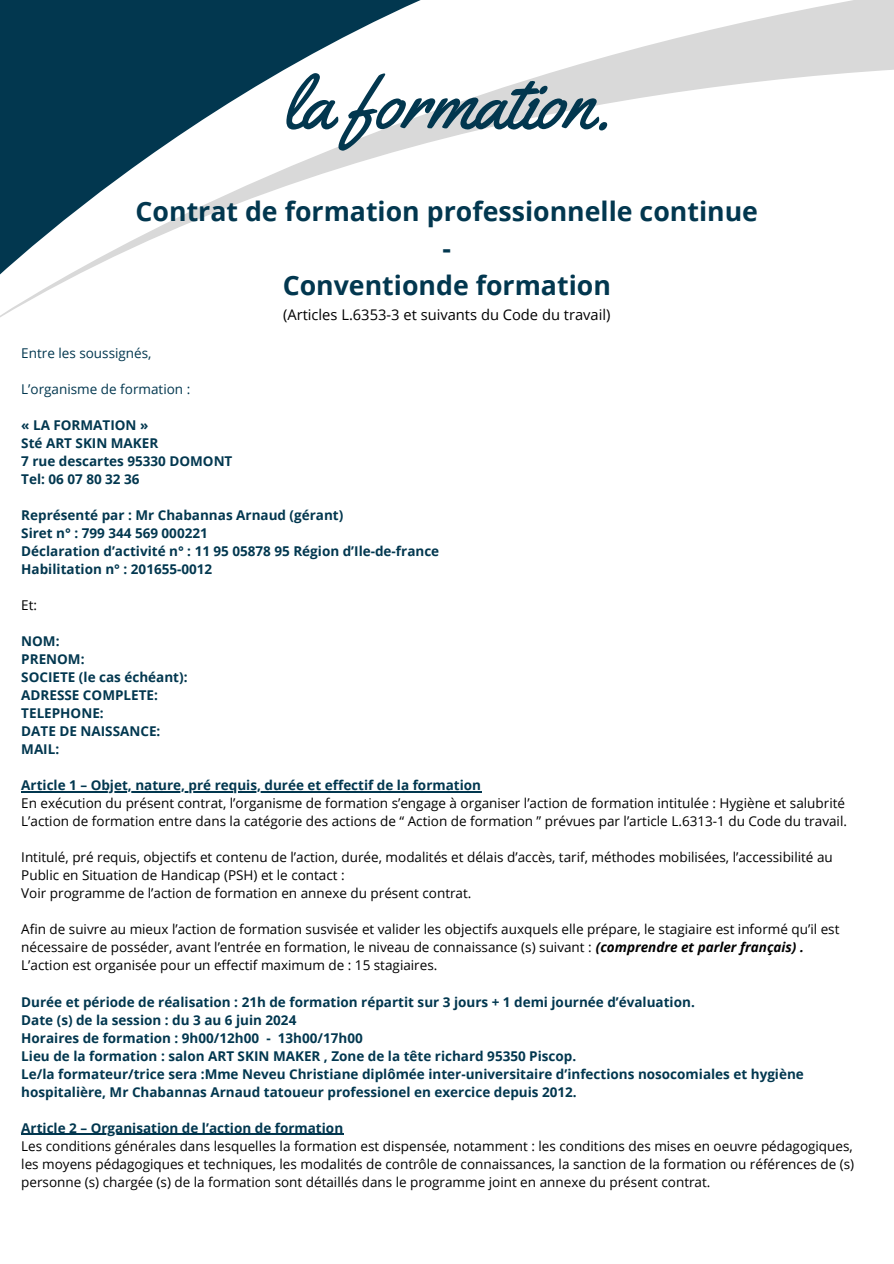
<style>
.page{position:relative;width:894px;height:1264px;background:#fff}
.page>*{position:absolute;margin:0;border:0;box-sizing:border-box;transform-origin:0 0}
.t1{font:75px "Yellowtail";color:#02374f}
.t2{font:700 26.7px "Open Sans";color:#02374f}
.t3{font:14.7px "Open Sans";color:#000}
.t4{font:13.5px/18px "Open Sans";color:#000}
.t5{font:700 13.5px/18px "Open Sans";color:#02374f}
.t6{font:13.5px "Open Sans";color:#02374f}
.s1{font-weight:700;font-style:italic}
</style>
<div class="page">
<svg style="left:0;top:0;width:893px;height:317px"></svg>
<svg style="left:0;top:0;width:671px;height:306px"></svg>
<hr style="left:21px;top:791px;width:460px;height:1px;background:#02374f">
<hr style="left:21px;top:1133px;width:322px;height:1px;background:#02374f">
<p class="t1" style="left:283px;top:55px;width:329px">la formation.</p>
<p class="t2" style="left:135px;top:192px;width:623px">Contrat de formation professionnelle continue</p>
<h1 class="t2" style="left:442px;top:229px;width:10px">-</h1>
<p class="t2" style="left:282px;top:266px;width:329px">Conventionde formation</p>
<p class="t3" style="left:283px;top:304px;width:329px">(Articles L.6353-3 et suivants du Code du travail)</p>
<p class="t6" style="left:21px;top:344px;width:132px">Entre les soussignés,</p>
<p class="t6" style="left:21px;top:380px;width:170px">L’organisme de formation :</p>
<p class="t5" style="left:21px;top:416px;width:213px">« LA FORMATION »<br>Sté ART SKIN MAKER<br>7 rue descartes 95330 DOMONT</p>
<p class="t5" style="left:21px;top:470px;width:120px">Tel: 06 07 80 32 36</p>
<p class="t5" style="left:21px;top:506px;width:419px">Représenté par : Mr Chabannas Arnaud (gérant)<br>Siret n° : 799 344 569 000221<br>Déclaration d’activité n° : 11 95 05878 95 Région d’Ile-de-france</p>
<h2 class="t5" style="left:21px;top:560px;width:192px">Habilitation n° : 201655-0012</h2>
<h2 class="t4" style="left:21px;top:596px;width:17px">Et:</h2>
<h2 class="t5" style="left:21px;top:632px;width:65px">NOM:<br>PRENOM:</h2>
<h2 class="t5" style="left:21px;top:668px;width:168px">SOCIETE (le cas échéant):<br>ADRESSE COMPLETE:<br>TELEPHONE:<br>DATE DE NAISSANCE:<br>MAIL:</h2>
<p class="t5" style="left:21px;top:776px;width:461px">Article 1 – Objet, nature, pré requis, durée et effectif de la formation</p>
<h2 class="t4" style="left:21px;top:794px;width:825px">En exécution du présent contrat, l’organisme de formation s’engage à organiser l’action de formation intitulée : Hygiène et salubrité</h2>
<p class="t4" style="left:21px;top:812px;width:827px">L’action de formation entre dans la catégorie des actions de “ Action de formation ” prévues par l’article L.6313-1 du Code du travail.</p>
<p class="t4" style="left:21px;top:848px;width:812px">Intitulé, pré requis, objectifs et contenu de l’action, durée, modalités et délais d’accès, tarif, méthodes mobilisées, l’accessibilité au<br>Public en Situation de Handicap (PSH) et le contact :</p>
<p class="t4" style="left:21px;top:884px;width:451px">Voir programme de l’action de formation en annexe du présent contrat.</p>
<p class="t4" style="left:21px;top:920px;width:819px">Afin de suivre au mieux l’action de formation susvisée et valider les objectifs auxquels elle prépare, le stagiaire est informé qu’il est nécessaire de posséder, avant l’entrée en formation, le niveau de connaissance (s) suivant : <span class="s1">(comprendre et parler français) .</span></p>
<p class="t4" style="left:21px;top:956px;width:417px">L’action est organisée pour un effectif maximum de : 15 stagiaires.</p>
<p class="t5" style="left:21px;top:992px;width:783px">Durée et période de réalisation : 21h de formation répartit sur 3 jours + 1 demi journée d’évaluation.<br>Date (s) de la session : du 3 au 6 juin 2024<br>Horaires de formation : 9h00/12h00 - 13h00/17h00<br>Lieu de la formation : salon ART SKIN MAKER , Zone de la tête richard 95350 Piscop.<br>Le/la formateur/trice sera :Mme Neveu Christiane diplômée inter-universitaire d’infections nosocomiales et hygiène hospitalière, Mr Chabannas Arnaud tatoueur professionel en exercice depuis 2012.</p>
<p class="t5" style="left:21px;top:1118px;width:323px">Article 2 – Organisation de l’action de formation</p>
<h2 class="t4" style="left:21px;top:1136px;width:834px;text-align:justify">Les conditions générales dans lesquelles la formation est dispensée, notamment : les conditions des mises en oeuvre pédagogiques, les moyens pédagogiques et techniques, les modalités de contrôle de connaissances, la sanction de la formation ou références de (s) personne (s) chargée (s) de la formation sont détaillés dans le programme joint en annexe du présent contrat.</h2>
</div>
